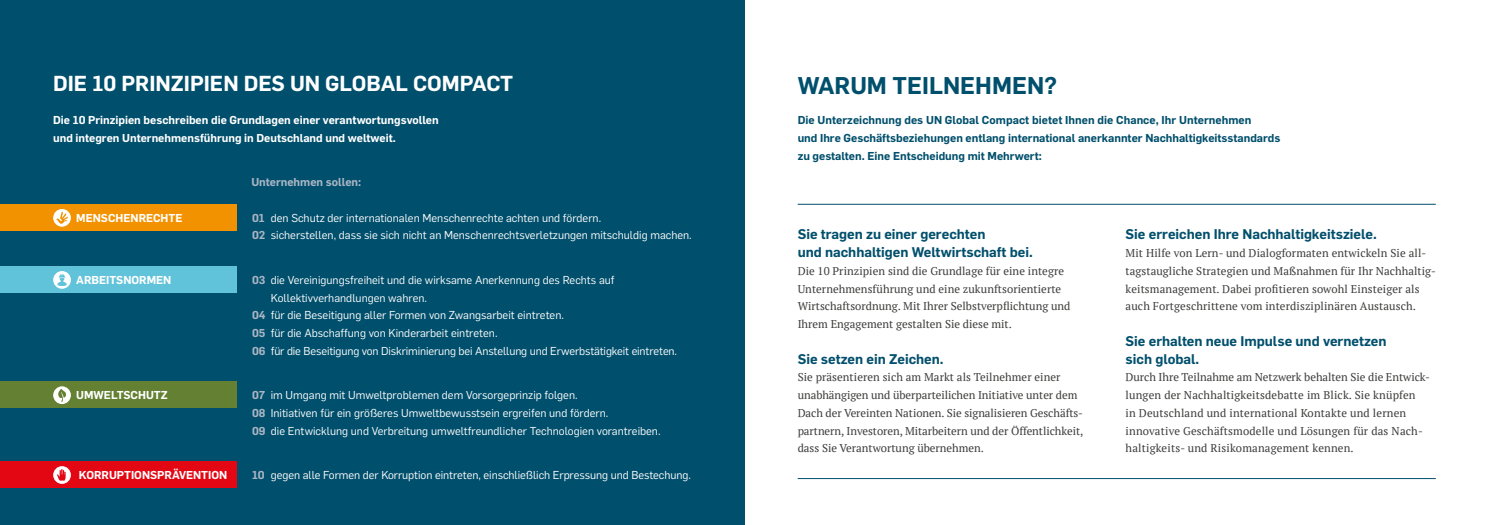
<style>
.page{position:relative;width:1489px;height:525px;background:#fff}
.page>*{position:absolute;margin:0;border:0;box-sizing:border-box;transform-origin:0 0}
.t1{font:600 23.75px "Flama";color:#004f6c}
.t2{font:600 21.25px "Flama";color:#fff}
.t3{font:600 13.75px/17.8px "Flama";color:#004f6c}
.t4{font:11.25px/17.8px "PT Serif";letter-spacing:.005em;color:#3c3c3b}
.t5{font:11.25px/17.8px "Flama";color:#fff}
.t6{font:600 11.25px/17.8px "Flama";color:#004f6c}
.t7{font:600 11.25px/17.8px "Flama";color:#fff}
.t8{font:600 11.25px "Flama";color:#aab5c4}
.s1{font-weight:600;color:#aab5c4}
</style>
<div class="page">
<div style="left:0;top:0;width:744px;height:524px;background:#004f6c"></div>
<div style="left:0;top:204px;width:237px;height:26px;background:#f39200"></div>
<div style="left:0;top:266px;width:237px;height:26px;background:#61c3d9"></div>
<div style="left:0;top:381px;width:237px;height:26px;background:#648033"></div>
<div style="left:0;top:461px;width:237px;height:26px;background:#e30613"></div>
<svg style="left:53px;top:209px;width:18px;height:17px"></svg>
<svg style="left:53px;top:271px;width:18px;height:17px"></svg>
<svg style="left:53px;top:386px;width:18px;height:18px"></svg>
<svg style="left:53px;top:466px;width:18px;height:17px"></svg>
<hr style="left:797px;top:478px;width:638px;height:1px;background:#004f6c">
<hr style="left:797px;top:204px;width:638px;height:1px;background:#004f6c">
<h2 class="t2" style="left:53px;top:68px;width:461px">DIE 10 PRINZIPIEN DES UN GLOBAL COMPACT</h2>
<p class="t7" style="left:53px;top:110px;width:387px">Die 10 Prinzipien beschreiben die Grundlagen einer verantwortungsvollen und integren Unternehmensführung in Deutschland und weltweit.</p>
<p class="t8" style="left:251px;top:174px;width:111px">Unternehmen sollen:</p>
<p class="t7" style="left:76px;top:208px;width:108px">MENSCHENRECHTE</p>
<p class="t5" style="left:252px;top:208px;width:441px"><span class="s1">01</span> den Schutz der internationalen Menschenrechte achten und fördern.<br><span class="s1">02</span> sicherstellen, dass sie sich nicht an Menschenrechtsverletzungen mitschuldig machen.</p>
<p class="t7" style="left:76px;top:270px;width:97px">ARBEITSNORMEN</p>
<p class="t5" style="left:252px;top:270px;width:364px"><span class="s1">03</span> die Vereinigungsfreiheit und die wirksame Anerkennung des Rechts auf</p>
<p class="t5" style="left:271px;top:288px;width:158px">Kollektivverhandlungen wahren.</p>
<p class="t5" style="left:252px;top:305px;width:313px"><span class="s1">04</span> für die Beseitigung aller Formen von Zwangsarbeit eintreten.</p>
<p class="t5" style="left:252px;top:323px;width:247px"><span class="s1">05</span> für die Abschaffung von Kinderarbeit eintreten.</p>
<p class="t5" style="left:252px;top:341px;width:426px"><span class="s1">06</span> für die Beseitigung von Diskriminierung bei Anstellung und Erwerbstätigkeit eintreten.</p>
<p class="t7" style="left:76px;top:385px;width:93px">UMWELTSCHUTZ</p>
<p class="t5" style="left:252px;top:385px;width:410px"><span class="s1">07</span> im Umgang mit Umweltproblemen dem Vorsorgeprinzip folgen.<br><span class="s1">08</span> Initiativen für ein größeres Umweltbewusstsein ergreifen und fördern.<br><span class="s1">09</span> die Entwicklung und Verbreitung umweltfreundlicher Technologien vorantreiben.</p>
<p class="t7" style="left:79px;top:465px;width:150px">KORRUPTIONSPRÄVENTION</p>
<p class="t5" style="left:252px;top:465px;width:440px"><span class="s1">10</span> gegen alle Formen der Korruption eintreten, einschließlich Erpressung und Bestechung.</p>
<h1 class="t1" style="left:797px;top:68px;width:261px">WARUM TEILNEHMEN?</h1>
<p class="t6" style="left:797px;top:110px;width:484px">Die Unterzeichnung des UN Global Compact bietet Ihnen die Chance, Ihr Unternehmen<br>und Ihre Geschäftsbeziehungen entlang international anerkannter Nachhaltigkeitsstandards zu gestalten. Eine Entscheidung mit Mehrwert:</p>
<p class="t3" style="left:797px;top:224px;width:237px">Sie tragen zu einer gerechten<br>und nachhaltigen Weltwirtschaft bei.</p>
<p class="t4" style="left:797px;top:262px;width:274px">Die 10 Prinzipien sind die Grundlage für eine integre Unternehmensführung und eine zukunftsorientierte Wirtschaftsordnung. Mit Ihrer Selbstverpflichtung und Ihrem Engagement gestalten Sie diese mit.</p>
<p class="t3" style="left:797px;top:348px;width:147px">Sie setzen ein Zeichen.</p>
<p class="t4" style="left:797px;top:368px;width:287px">Sie präsentieren sich am Markt als Teilnehmer einer unabhängigen und überparteilichen Initiative unter dem Dach der Vereinten Nationen. Sie signalisieren Geschäfts&shy;partnern, Investoren, Mitarbeitern und der Öffentlichkeit, dass Sie Verantwortung übernehmen.</p>
<p class="t3" style="left:1125px;top:224px;width:253px">Sie erreichen Ihre Nachhaltigkeitsziele.</p>
<p class="t4" style="left:1125px;top:244px;width:310px">Mit Hilfe von Lern- und Dialogformaten entwickeln Sie all&shy;tagstaugliche Strategien und Maßnahmen für Ihr Nachhaltig&shy;keitsmanagement. Dabei profitieren sowohl Einsteiger als auch Fortgeschrittene vom interdisziplinären Austausch.</p>
<p class="t3" style="left:1125px;top:331px;width:262px">Sie erhalten neue Impulse und vernetzen sich global.</p>
<p class="t4" style="left:1125px;top:368px;width:306px">Durch Ihre Teilnahme am Netzwerk behalten Sie die Entwick&shy;lungen der Nachhaltigkeitsdebatte im Blick. Sie knüpfen<br>in Deutschland und international Kontakte und lernen innovative Geschäftsmodelle und Lösungen für das Nach&shy;haltigkeits- und Risikomanagement kennen.</p>
</div>
